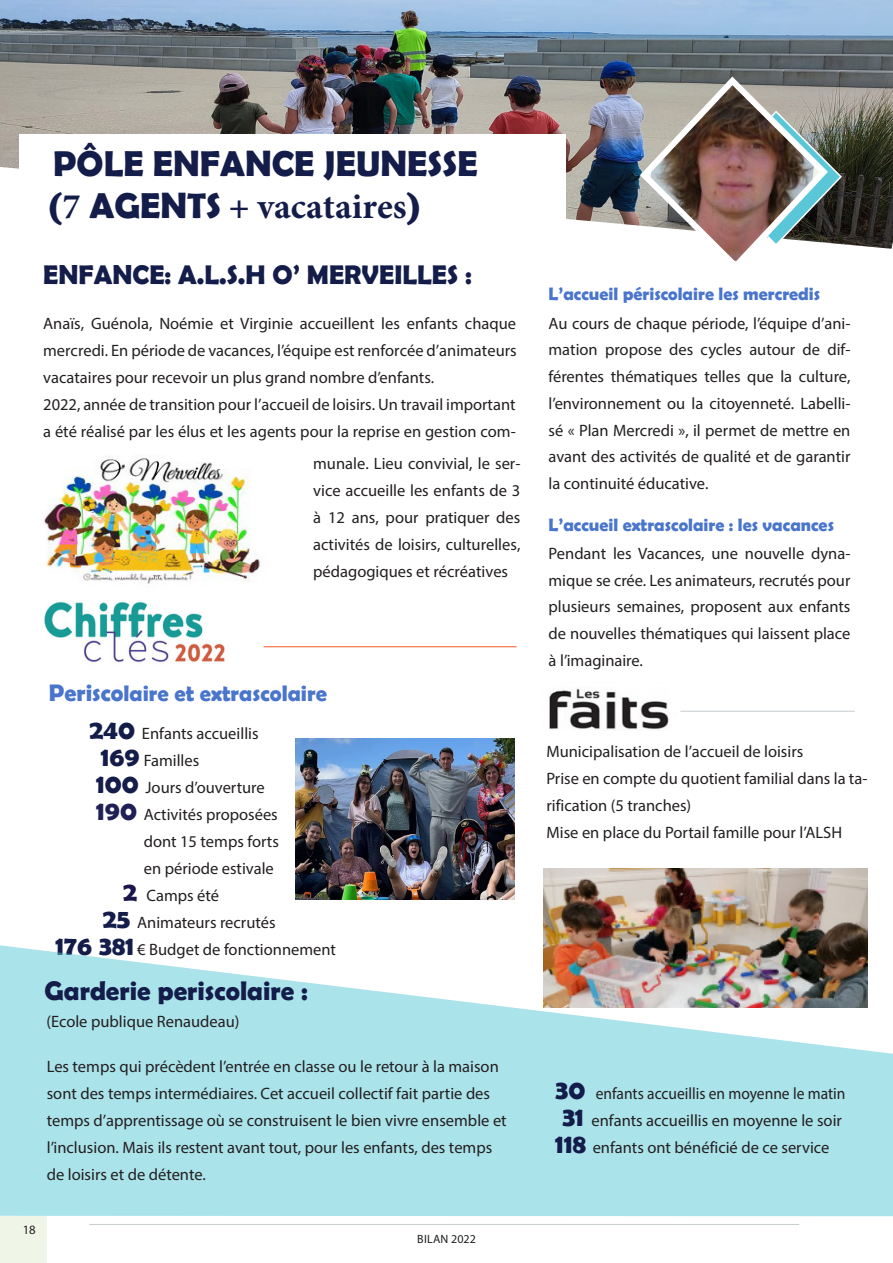
<style>
.page{position:relative;width:893px;height:1263px;background:#fff}
.page>*{position:absolute;margin:0;border:0;box-sizing:border-box;transform-origin:0 0}
.t1{font:700 36px "Minion Pro";color:#141c4a}
.t2{font:700 36px "Berlin Sans FB Demi";color:#141c4a}
.monstera-regular10{font:700 27px "Berlin Sans FB Demi";color:#141c4a}
.t3{font:700 22.5px "Berlin Sans FB Demi";color:#4a75cc}
.monstera-regular10-2{font:700 18px "Berlin Sans FB Demi";color:#4a75cc}
.monstera-regular10-3{font:16.5px/26.7px "Myriad Pro";color:#231f20;text-align:justify}
.merriwearther-italic{font:16.5px/27px "Myriad Pro";color:#231f20}
.monstera-regular10-4{font:16.5px "Myriad Pro";color:#231f20;scale:.94 1}
.Style_de_paragraphe{font:16.5px "Myriad Pro";color:#231f20}
.t4{font:12.75px "Myriad Pro";color:#231f20}
.t5{font:12px "Myriad Pro";letter-spacing:.02em;color:#231f20}
.s1{font-family:"Berlin Sans FB Demi"}
.s2{font-size:24px}
.s3{font-family:"Berlin Sans FB Demi";font-weight:700;font-size:27px;color:#141c4a}
.s4{font-family:"Berlin Sans FB Demi";font-weight:700;font-size:27px;color:#202057}
.s5{font-family:"Berlin Sans FB Demi";font-weight:700;font-size:27px;color:#1a164b}
</style>
<div class="page">
<img style="left:544px;top:868px;width:323px;height:76px">
<img style="left:549px;top:688px;width:132px;height:43px">
<img style="left:0;top:0;width:893px;height:249px">
<div style="left:19px;top:134px;width:546px;height:90px;background:#fff"></div>
<img style="left:43px;top:457px;width:217px;height:127px">
<img style="left:44px;top:601px;width:181px;height:61px">
<hr style="left:264px;top:646px;width:253px;height:1px;background:#f15921">
<img style="left:296px;top:738px;width:218px;height:161px">
<hr style="left:680px;top:711px;width:175px;height:1px;background:#c5cacd">
<svg style="left:0;top:944px;width:893px;height:272px;fill:#abe3eb"></svg>
<img style="left:636px;top:72px;width:207px;height:190px">
<hr style="left:89px;top:1224px;width:710px;height:1px;background:#c5cacd">
<div style="left:0;top:1216px;width:47px;height:47px;background:#eff6e8"></div>
<p class="t2" style="left:53px;top:142px;width:426px">PÔLE ENFANCE JEUNESSE</p>
<h1 class="t1" style="left:48px;top:181px;width:374px"><span class="s1">(</span>7 <span class="s1">AGENTS</span> + vacataires<span class="s1">)</span></h1>
<p class="monstera-regular10" style="left:43px;top:259px;width:430px">ENFANCE: A.L.S.H O’ MERVEILLES :</p>
<p class="monstera-regular10-3" style="left:43px;top:310px;width:475px;text-align:left">Anaïs, Guénola, Noémie et Virginie accueillent les enfants chaque mercredi. En période de vacances, l’équipe est renforcée d’animateurs vacataires pour recevoir un plus grand nombre d’enfants.<br>2022, année de transition pour l’accueil de loisirs. Un travail important a été réalisé par les élus et les agents pour la reprise en gestion com-</p>
<p class="monstera-regular10-3" style="left:313px;top:450px;width:209px">munale. Lieu convivial, le ser&shy;vice accueille les enfants de 3 à 12 ans, pour pratiquer des activités de loisirs, culturelles, pédagogiques et récréatives</p>
<p class="t3" style="left:49px;top:680px;width:280px"><span class="s2">Perisco</span>laire et extrascolaire</p>
<p class="monstera-regular10-3" style="left:89px;top:720px;width:171px"><span class="s3">240</span> Enfants accueillis</p>
<p class="monstera-regular10-3" style="left:101px;top:747px;width:100px"><span class="s3">169</span> Familles</p>
<p class="monstera-regular10-3" style="left:96px;top:774px;width:170px"><span class="s3">100</span> Jours d’ouverture</p>
<p class="monstera-regular10-3" style="left:96px;top:801px;width:183px"><span class="s4">190</span> Activités proposées</p>
<p class="monstera-regular10-3" style="left:144px;top:828px;width:137px">dont 15 temps forts</p>
<p class="monstera-regular10-3" style="left:144px;top:855px;width:132px">en période estivale</p>
<p class="monstera-regular10-3" style="left:123px;top:882px;width:97px"><span class="s5">2</span> Camps été</p>
<p class="monstera-regular10-3" style="left:103px;top:909px;width:174px"><span class="s3">25</span> Animateurs recrutés</p>
<p class="monstera-regular10-3" style="left:56px;top:936px;width:282px"><span class="s3">176 381</span> € Budget de fonctionnement</p>
<p class="monstera-regular10" style="left:45px;top:975px;width:265px">Garderie periscolaire :</p>
<p class="Style_de_paragraphe" style="left:46px;top:1012px;width:195px">(Ecole publique Renaudeau)</p>
<p class="merriwearther-italic" style="left:47px;top:1053px;width:461px">Les temps qui précèdent l’entrée en classe ou le retour à la maison sont des temps intermédiaires. Cet accueil collectif fait partie des temps d’apprentissage où se construisent le bien vivre ensemble et l’inclusion. Mais ils restent avant tout, pour les enfants, des temps de loisirs et de détente.</p>
<p class="t4" style="left:23px;top:1222px;width:15px">18</p>
<p class="t5" style="left:417px;top:1232px;width:60px">BILAN 2022</p>
<p class="monstera-regular10-2" style="left:549px;top:283px;width:273px">L’accueil périscolaire les mercredis</p>
<p class="monstera-regular10-3" style="left:549px;top:309px;width:303px">Au cours de chaque période, l’équipe d’ani&shy;mation propose des cycles autour de dif&shy;férentes thématiques telles que la culture, l’environnement ou la citoyenneté. Labelli&shy;sé « Plan Mercredi », il permet de mettre en avant des activités de qualité et de garantir la continuité éducative.</p>
<p class="monstera-regular10-2" style="left:549px;top:514px;width:287px">L’accueil extrascolaire : les vacances</p>
<p class="monstera-regular10-3" style="left:549px;top:540px;width:303px">Pendant les Vacances, une nouvelle dyna&shy;mique se crée. Les animateurs, recrutés pour plusieurs semaines, proposent aux enfants de nouvelles thématiques qui laissent place à l’imaginaire.</p>
<p class="monstera-regular10-3" style="left:546px;top:738px;width:258px">Municipalisation de l’accueil de loisirs</p>
<p class="monstera-regular10-3" style="left:546px;top:765px;width:323px">Prise en compte du quotient familial dans la ta&shy;rification (5 tranches)</p>
<p class="monstera-regular10-3" style="left:546px;top:819px;width:297px">Mise en place du Portail famille pour l’ALSH</p>
<p class="monstera-regular10-4" style="left:555px;top:1084px;width:310px"><span class="s3">30</span> enfants accueillis en moyenne le matin</p>
<p class="monstera-regular10-3" style="left:562px;top:1107px;width:281px"><span class="s3">31</span> enfants accueillis en moyenne le soir</p>
<p class="monstera-regular10-3" style="left:555px;top:1134px;width:276px"><span class="s3">118</span> enfants ont bénéficié de ce service</p>
</div>
